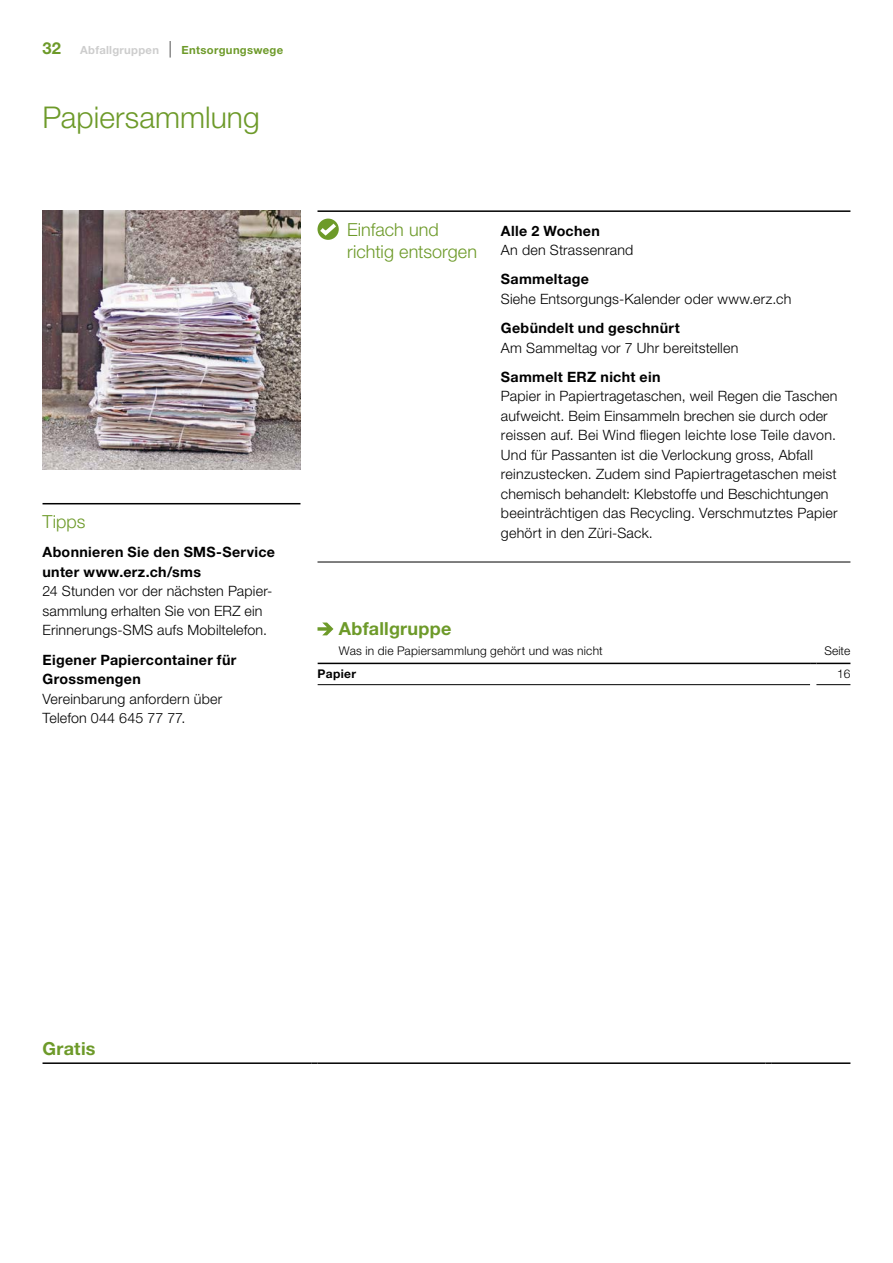
<style>
.page{position:relative;width:893px;height:1263px;background:#fff}
.page>*{position:absolute;margin:0;border:0;box-sizing:border-box;transform-origin:0 0}
.t1{font:300 30px "Helvetica Neue LT Std";color:#6d9a29}
.H2_1pt_Linie_mit_Ein{font:300 18px/22.5px "Helvetica Neue LT Std";color:#6d9a29}
.Tab_Titel{font:700 18px "Helvetica Neue LT Std";letter-spacing:.01em;color:#6d9a29}
.Tab_Titel_ohne_Einzu{font:700 18px "Helvetica Neue LT Std";letter-spacing:.015em;color:#6d9a29}
.H2_1pt_Linie{font:300 18px "Helvetica Neue LT Std";color:#6d9a29}
.t2{font:700 16.5px "Helvetica Neue LT Std";color:#6d9a29}
.Lauftext_9_5_13_6_5p{font:300 14.25px/19.5px "Helvetica Neue LT Std";letter-spacing:.015em;color:#000}
.Tab_Beschreibung{font:300 12px "Helvetica Neue LT Std";letter-spacing:.02em;color:#000}
.Tab_rechts{font:300 12px "Helvetica Neue LT Std";letter-spacing:.005em;color:#000}
.Tab_links{font:700 12px "Helvetica Neue LT Std";letter-spacing:.03em;color:#000}
.t3{font:700 11.25px "Helvetica Neue LT Std";letter-spacing:.025em;color:#6d9a29}
.s1{color:#cdcdcd}
.s2{font-weight:100;font-size:16.5px;color:#000}
.s3{font-weight:700}
</style>
<div class="page">
<img style="left:43px;top:210px;width:257px;height:260px">
<hr style="left:317px;top:210px;width:533px;height:2px;background:#000">
<svg style="left:317px;top:219px;width:22px;height:21px"></svg>
<svg style="left:317px;top:220px;width:22px;height:18px"></svg>
<hr style="left:318px;top:684px;width:492px;height:1px;background:#000">
<hr style="left:816px;top:684px;width:34px;height:1px;background:#000">
<hr style="left:318px;top:663px;width:492px;height:1px;background:#000">
<hr style="left:816px;top:663px;width:34px;height:1px;background:#000">
<svg style="left:317px;top:622px;width:16px;height:13px"></svg>
<hr style="left:43px;top:503px;width:257px;height:1px;background:#000">
<hr style="left:317px;top:562px;width:533px;height:1px;background:#000">
<hr style="left:43px;top:1062px;width:268px;height:2px;background:#000">
<svg style="left:311px;top:1062px;width:7px;height:2px"></svg>
<hr style="left:318px;top:1062px;width:447px;height:2px;background:#000">
<svg style="left:765px;top:1062px;width:7px;height:2px"></svg>
<hr style="left:772px;top:1062px;width:78px;height:2px;background:#000">
<p class="t2" style="left:43px;top:38px;width:20px">32</p>
<p class="t3" style="left:80px;top:43px;width:205px"><span class="s1">Abfallgruppen</span> <span class="s2">|</span> Entsorgungswege</p>
<h1 class="t1" style="left:43px;top:99px;width:219px">Papiersammlung</h1>
<p class="H2_1pt_Linie" style="left:43px;top:511px;width:44px">Tipps</p>
<p class="Lauftext_9_5_13_6_5p" style="left:43px;top:542px;width:234px"><span class="s3">Abonnieren Sie den SMS-Service unter www.erz.ch/sms<br></span>24 Stunden vor der nächsten Papier&shy;sammlung erhalten Sie von ERZ ein<br>Erinnerungs-SMS aufs Mobiltelefon.</p>
<p class="Lauftext_9_5_13_6_5p" style="left:43px;top:649px;width:195px"><span class="s3">Eigener Papiercontainer für<br>Grossmengen<br></span>Vereinbarung anfordern über<br>Telefon 044 645 77 77.</p>
<p class="H2_1pt_Linie_mit_Ein" style="left:347px;top:218px;width:131px">Einfach und richtig entsorgen</p>
<p class="Lauftext_9_5_13_6_5p" style="left:501px;top:220px;width:134px"><span class="s3">Alle 2 Wochen<br></span>An den Strassenrand</p>
<p class="Lauftext_9_5_13_6_5p" style="left:501px;top:269px;width:292px"><span class="s3">Sammeltage<br></span>Siehe Entsorgungs-Kalender oder www.erz.ch</p>
<p class="Lauftext_9_5_13_6_5p" style="left:501px;top:318px;width:239px"><span class="s3">Gebündelt und geschnürt<br></span>Am Sammeltag vor 7 Uhr bereitstellen</p>
<p class="Lauftext_9_5_13_6_5p" style="left:501px;top:367px;width:338px"><span class="s3">Sammelt ERZ nicht ein<br></span>Papier in Papiertragetaschen, weil Regen die Taschen aufweicht. Beim Einsammeln brechen sie durch oder reissen auf. Bei Wind fliegen leichte lose Teile davon.<br>Und für Passanten ist die Verlockung gross, Abfall reinzustecken. Zudem sind Papiertragetaschen meist chemisch behandelt: Klebstoffe und Beschichtungen beeinträchtigen das Recycling. Verschmutztes Papier gehört in den Züri-Sack.</p>
<p class="Tab_Titel" style="left:339px;top:618px;width:114px">Abfallgruppe</p>
<p class="Tab_Beschreibung" style="left:339px;top:643px;width:265px">Was in die Papiersammlung gehört und was nicht</p>
<p class="Tab_rechts" style="left:824px;top:643px;width:28px">Seite</p>
<p class="Tab_links" style="left:318px;top:667px;width:40px">Papier</p>
<p class="Tab_rechts" style="left:837px;top:667px;width:15px">16</p>
<p class="Tab_Titel_ohne_Einzu" style="left:43px;top:1037px;width:55px">Gratis</p>
</div>
